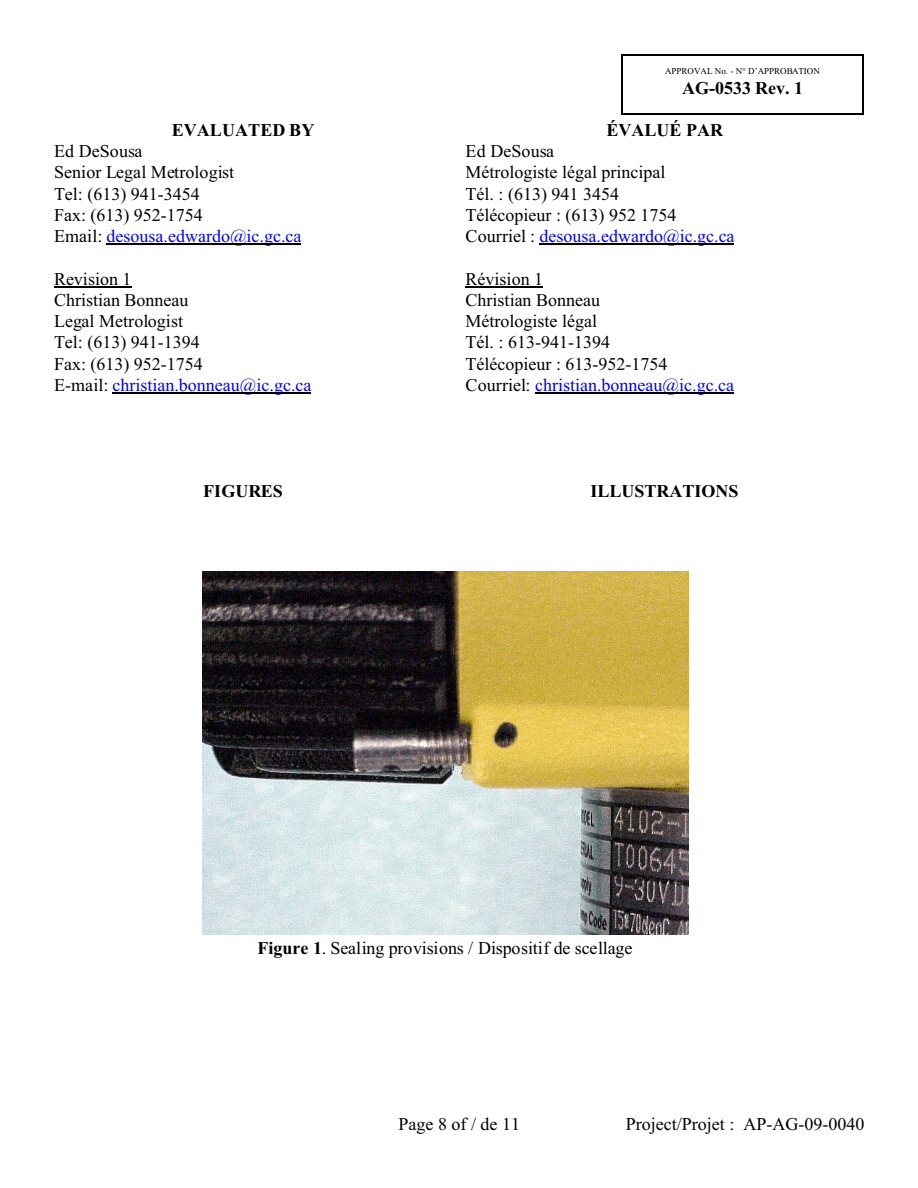
<style>
.page{position:relative;width:918px;height:1188px;background:#fff}
.page>*{position:absolute;margin:0;border:0;box-sizing:border-box;transform-origin:0 0}
.t1{font:18px/21.3px "Times New Roman";color:#000}
.t2{font:700 18px "Times New Roman";color:#000}
.t3{font:9px "Times New Roman";color:#000}
.s1{color:#00f}
.s2{font-weight:700}
</style>
<div class="page">
<hr style="left:621px;top:54px;width:1px;height:60px;background:#000">
<hr style="left:863px;top:54px;width:1px;height:60px;background:#000">
<hr style="left:621px;top:54px;width:243px;height:1px;background:#000">
<hr style="left:621px;top:113px;width:243px;height:1px;background:#000">
<img style="left:202px;top:572px;width:486px;height:363px">
<hr style="left:107px;top:244px;width:194px;height:1px;background:#000">
<hr style="left:540px;top:244px;width:194px;height:1px;background:#000">
<hr style="left:54px;top:286px;width:78px;height:1px;background:#000">
<hr style="left:112px;top:392px;width:199px;height:1px;background:#000">
<hr style="left:466px;top:286px;width:77px;height:1px;background:#000">
<hr style="left:535px;top:392px;width:199px;height:1px;background:#000">
<p class="t3" style="left:665px;top:68px;width:156px">APPROVAL No. - N° D’APPROBATION</p>
<p class="t2" style="left:172px;top:124px;width:144px">EVALUATED BY</p>
<p class="t1" style="left:54px;top:142px;width:249px">Ed DeSousa<br>Senior Legal Metrologist<br>Tel: (613) 941-3454<br>Fax: (613) 952-1754<br>Email: <span class="s1">desousa.edwardo@ic.gc.ca</span></p>
<p class="t2" style="left:682px;top:82px;width:123px">AG-0533 Rev. 1</p>
<p class="t2" style="left:607px;top:124px;width:118px">ÉVALUÉ PAR</p>
<p class="t1" style="left:466px;top:142px;width:270px">Ed DeSousa<br>Métrologiste légal principal<br>Tél. : (613) 941 3454<br>Télécopieur : (613) 952 1754<br>Courriel : <span class="s1">desousa.edwardo@ic.gc.ca</span></p>
<p class="t1" style="left:54px;top:270px;width:259px">Revision 1<br>Christian Bonneau<br>Legal Metrologist<br>Tel: (613) 941-1394<br>Fax: (613) 952-1754<br>E-mail: <span class="s1">christian.bonneau@ic.gc.ca</span></p>
<p class="t1" style="left:466px;top:270px;width:270px">Révision 1<br>Christian Bonneau<br>Métrologiste légal<br>Tél. : 613-941-1394<br>Télécopieur : 613-952-1754<br>Courriel: <span class="s1">christian.bonneau@ic.gc.ca</span></p>
<p class="t2" style="left:203px;top:485px;width:81px">FIGURES</p>
<p class="t2" style="left:591px;top:485px;width:150px">ILLUSTRATIONS</p>
<p class="t1" style="left:258px;top:939px;width:376px"><span class="s2">Figure 1</span>. Sealing provisions / Dispositif de scellage</p>
<p class="t1" style="left:399px;top:1115px;width:123px">Page 8 of / de 11</p>
<p class="t1" style="left:626px;top:1115px;width:240px">Project/Projet : AP-AG-09-0040</p>
</div>
